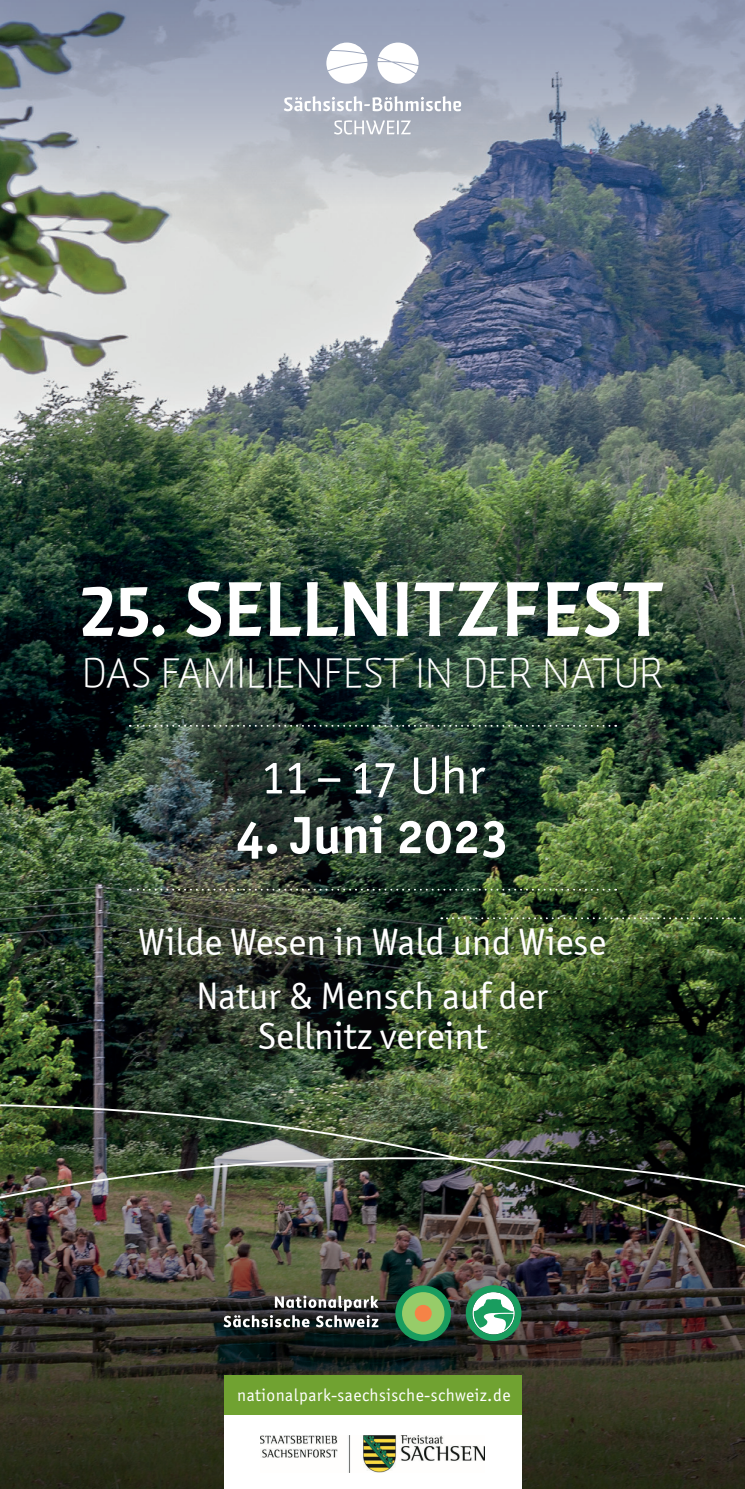
<style>
.page{position:relative;width:745px;height:1489px;background:#fff}
.page>*{position:absolute;margin:0;border:0;box-sizing:border-box;transform-origin:0 0}
.t1{font:500 75px "Skog Sans";color:#fff}
.t2{font:52.5px "Officina Sans OSITCTT Bold";color:#fff}
.t3{font:52.5px "Officina Sans OSITCTT Book";letter-spacing:-.025em;color:#fff}
.t4{font:300 40.75px "Skog Sans";color:#fff}
.t5{font:38.25px/54.2px "Officina Sans OSITCTT Book";color:#fff;text-align:center}
.t6{font:17.5px "Officina Sans ITC Pro";letter-spacing:.025em;color:#fff}
</style>
<div class="page">
<img style="left:0;top:206px;width:744px;height:871px">
<svg style="left:0;top:0;width:744px;height:206px;background:#97a0b1"></svg>
<img style="left:0;top:1077px;width:744px;height:411px">
<div style="left:102px;top:720px;width:539px;height:368px;background:#231f20;opacity:.75"></div>
<img style="left:423px;top:890px;width:321px;height:55px">
<svg style="left:441px;top:917px;width:304px;height:2px"></svg>
<div style="left:223px;top:1375px;width:298px;height:39px;background:#70a231"></div>
<svg style="left:130px;top:725px;width:485px;height:1px"></svg>
<svg style="left:130px;top:888px;width:485px;height:2px"></svg>
<img style="left:0;top:1103px;width:744px;height:151px">
<svg style="left:283px;top:96px;width:178px;height:15px"></svg>
<svg style="left:334px;top:120px;width:77px;height:14px"></svg>
<svg style="left:326px;top:43px;width:41px;height:41px"></svg>
<svg style="left:377px;top:43px;width:41px;height:41px"></svg>
<div style="left:395px;top:1285px;width:56px;height:55px;background:#199d5f;border-radius:50%"></div>
<div style="left:402px;top:1291px;width:42px;height:43px;background:#97cc69;border-radius:50%"></div>
<div style="left:414px;top:1304px;width:17px;height:17px;background:#f58347;border-radius:50%"></div>
<svg style="left:223px;top:1295px;width:155px;height:32px"></svg>
<svg style="left:465px;top:1285px;width:56px;height:55px"></svg>
<div style="left:223px;top:1414px;width:298px;height:74px;background:#fff"></div>
<img style="left:261px;top:1435px;width:222px;height:37px">
<h1 class="t1" style="left:80px;top:546px;width:586px">25. SELLNITZFEST</h1>
<p class="t4" style="left:82px;top:639px;width:582px">DAS FAMILIENFEST IN DER NATUR</p>
<h2 class="t3" style="left:259px;top:745px;width:227px">11 –17 Uhr</h2>
<h2 class="t2" style="left:236px;top:802px;width:274px">4. Juni 2023</h2>
<p class="t5" style="left:138px;top:915px;width:469px">Wilde Wesen in Wald und Wiese<br>Natur &amp; Mensch auf der</p>
<p class="t5" style="left:257px;top:1009px;width:231px">Sellnitz vereint</p>
<p class="t6" style="left:237px;top:1384px;width:275px">nationalpark-saechsische-schweiz.de</p>
</div>
